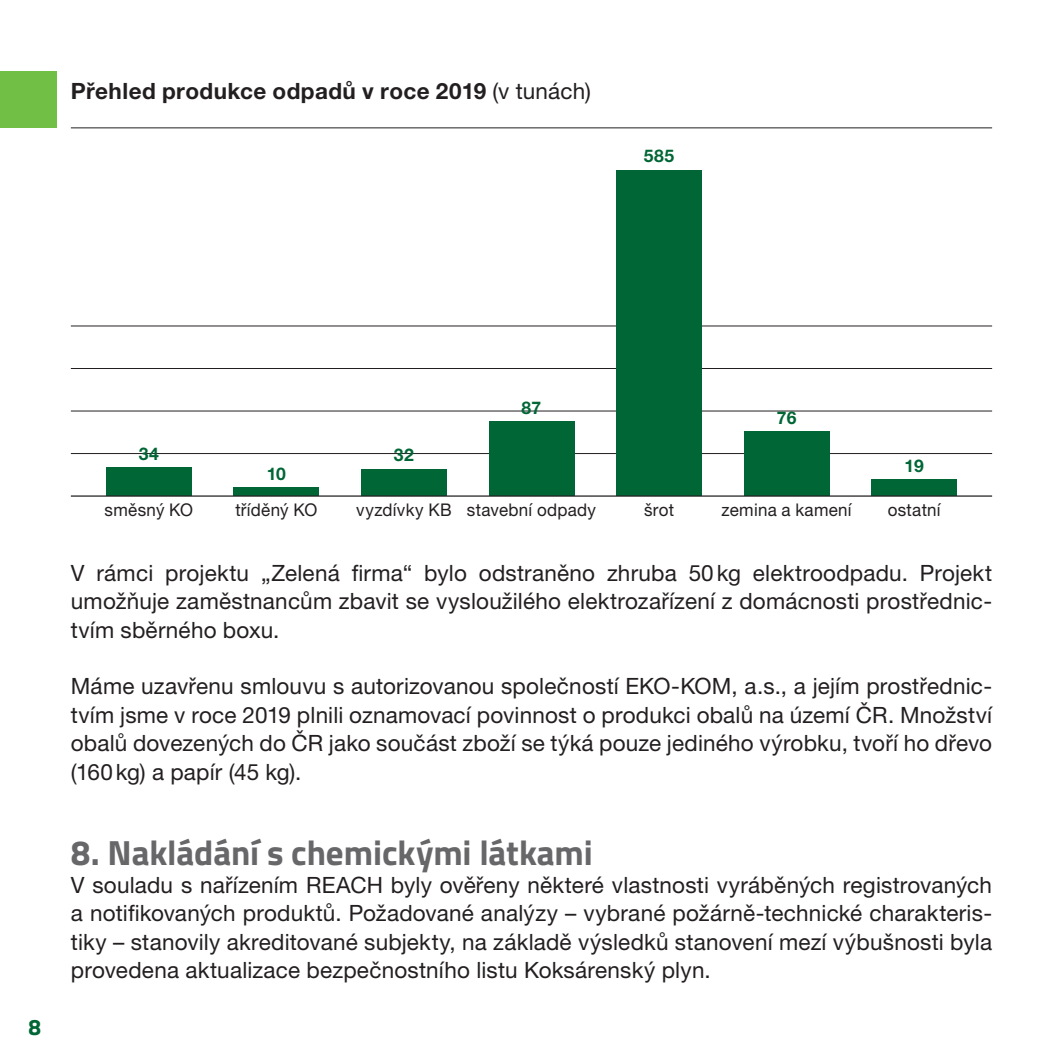
<style>
.page{position:relative;width:1063px;height:1063px;background:#fff}
.page>*{position:absolute;margin:0;border:0;box-sizing:border-box;transform-origin:0 0}
.nadpis{font:700 35px "Titillium Web";letter-spacing:-.005em;color:#67676a}
.text{font:22.5px/28.2px "Helvetica Neue LT Pro";letter-spacing:.01em;color:#231f20;text-align:justify}
.text-2{font:700 22.5px "Helvetica Neue LT Pro";letter-spacing:.02em;color:#231f20}
.t1{font:700 22.5px "Titillium Web";color:#006636}
.text-3{font:17.5px "Helvetica Neue LT Pro";letter-spacing:.015em;color:#231f20}
.text-4{font:700 17.5px "Helvetica Neue LT Pro";letter-spacing:.025em;color:#006636}
.s1{font-weight:400}
</style>
<div class="page">
<div style="left:0;top:71px;width:57px;height:57px;background:#71bf44"></div>
<hr style="left:71px;top:326px;width:921px;height:1px;background:#231f20">
<hr style="left:71px;top:368px;width:921px;height:1px;background:#231f20">
<hr style="left:71px;top:411px;width:921px;height:1px;background:#231f20">
<hr style="left:71px;top:453px;width:921px;height:1px;background:#231f20">
<hr style="left:71px;top:127px;width:921px;height:1px;background:#231f20">
<div style="left:106px;top:468px;width:85px;height:28px;background:#006636"></div>
<div style="left:234px;top:488px;width:85px;height:8px;background:#006636"></div>
<div style="left:361px;top:469px;width:85px;height:27px;background:#006636"></div>
<div style="left:489px;top:422px;width:85px;height:74px;background:#006636"></div>
<div style="left:617px;top:170px;width:85px;height:326px;background:#006636"></div>
<div style="left:744px;top:432px;width:85px;height:64px;background:#006636"></div>
<div style="left:872px;top:480px;width:85px;height:16px;background:#006636"></div>
<hr style="left:71px;top:495px;width:921px;height:2px;background:#231f20">
<p class="text-2" style="left:71px;top:77px;width:522px">Přehled produkce odpadů v roce 2019 <span class="s1">(v tunách)</span></p>
<p class="text-4" style="left:644px;top:145px;width:32px">585</p>
<p class="t1" style="left:28px;top:1010px;width:14px">8</p>
<p class="text-4" style="left:139px;top:443px;width:22px">34</p>
<p class="text-4" style="left:267px;top:462px;width:21px">10</p>
<p class="text-4" style="left:394px;top:444px;width:21px">32</p>
<p class="text-4" style="left:522px;top:396px;width:21px">87</p>
<p class="text-4" style="left:777px;top:406px;width:21px">76</p>
<p class="text-4" style="left:905px;top:455px;width:21px">19</p>
<p class="text-3" style="left:105px;top:499px;width:90px">směsný KO</p>
<p class="text-3" style="left:235px;top:499px;width:83px">tříděný KO</p>
<p class="text-3" style="left:356px;top:499px;width:242px">vyzdívky KB stavební odpady</p>
<p class="text-3" style="left:644px;top:499px;width:32px">šrot</p>
<p class="text-3" style="left:722px;top:499px;width:132px">zemina a kamení</p>
<p class="text-3" style="left:888px;top:499px;width:54px">ostatní</p>
<p class="text" style="left:71px;top:558px;width:923px">V rámci projektu „Zelená firma“ bylo odstraněno zhruba 50kg elektroodpadu. Projekt umožňuje zaměstnancům zbavit se vysloužilého elektrozařízení z domácnosti prostřednic&shy;tvím sběrného boxu.</p>
<p class="text" style="left:71px;top:672px;width:923px">Máme uzavřenu smlouvu s autorizovanou společností EKO-KOM, a.s., a jejím prostřednic&shy;tvím jsme v roce 2019 plnili oznamovací povinnost o produkci obalů na území ČR. Množství obalů dovezených do ČR jako součást zboží se týká pouze jediného výrobku, tvoří ho dřevo (160kg) a papír (45 kg).</p>
<p class="nadpis" style="left:71px;top:826px;width:524px">8. Nakládání s chemickými látkami</p>
<p class="text" style="left:71px;top:870px;width:923px">V souladu s nařízením REACH byly ověřeny některé vlastnosti vyráběných registrovaných a notifikovaných produktů. Požadované analýzy – vybrané požárně-technické charakteris&shy;tiky – stanovily akreditované subjekty, na základě výsledků stanovení mezí výbušnosti byla provedena aktualizace bezpečnostního listu Koksárenský plyn.</p>
</div>
